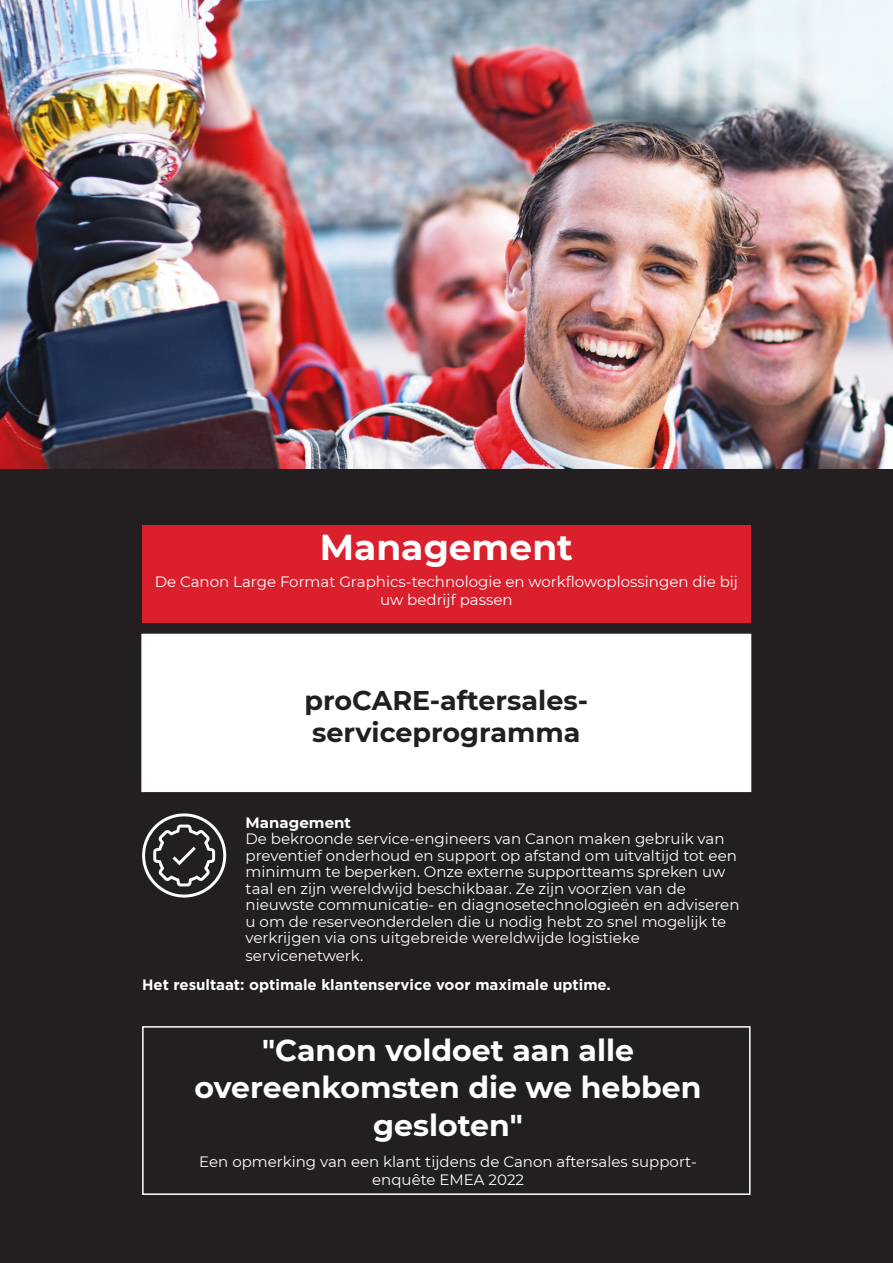
<style>
.page{position:relative;width:893px;height:1263px;background:#231f20}
.page>*{position:absolute;margin:0;border:0;box-sizing:border-box;transform-origin:0 0}
.Sub_Title{font:700 36px "Montserrat";color:#fff}
.pull_quote{font:700 30px/37.5px "Montserrat";color:#fff;text-align:center}
.t1{font:700 27px/32.4px "Montserrat";color:#231f20}
.Body_tekst{font:15px/16.5px "Montserrat";color:#fff;text-align:center}
.Body_tekst-2{font:700 15px "Gotham";color:#fff}
.s1{font-weight:700}
</style>
<div class="page">
<img style="left:0;top:0;width:893px;height:468px">
<div style="left:142px;top:525px;width:609px;height:98px;background:#da202d"></div>
<div style="left:142px;top:1026px;width:609px;height:169px;border:2px solid #fff"></div>
<div style="left:142px;top:634px;width:609px;height:157px;background:#fff"></div>
<div style="left:141px;top:634px;width:610px;height:158px;border:2px solid #fff"></div>
<svg style="left:142px;top:813px;width:84px;height:84px"></svg>
<p class="Sub_Title" style="left:320px;top:522px;width:255px">Management</p>
<p class="Body_tekst" style="left:155px;top:572px;width:585px;line-height:18px">De Canon Large Format Graphics-technologie en workflowoplossingen die bij uw bedrijf passen</p>
<p class="t1" style="left:305px;top:683px;width:285px">proCARE-aftersales&shy;serviceprogramma</p>
<p class="Body_tekst" style="left:246px;top:814px;width:495px;text-align:left"><span class="s1">Management<br></span>De bekroonde service-engineers van Canon maken gebruik van preventief onderhoud en support op afstand om uitvaltijd tot een minimum te beperken. Onze externe supportteams spreken uw taal en zijn wereldwijd beschikbaar. Ze zijn voorzien van de nieuwste communicatie- en diagnosetechnologieën en adviseren u om de reserveonderdelen die u nodig hebt zo snel mogelijk te verkrijgen via ons uitgebreide wereldwijde logistieke</p>
<p class="Body_tekst" style="left:246px;top:947px;width:119px">servicenetwerk.</p>
<p class="Body_tekst-2" style="left:142px;top:975px;width:470px">Het resultaat: optimale klantenservice voor maximale uptime.</p>
<p class="pull_quote" style="left:195px;top:1030px;width:508px">"Canon voldoet aan alle overeenkomsten die we hebben gesloten"</p>
<p class="Body_tekst" style="left:199px;top:1152px;width:499px;line-height:18px">Een opmerking van een klant tijdens de Canon aftersales support&shy;enquête EMEA 2022</p>
</div>
